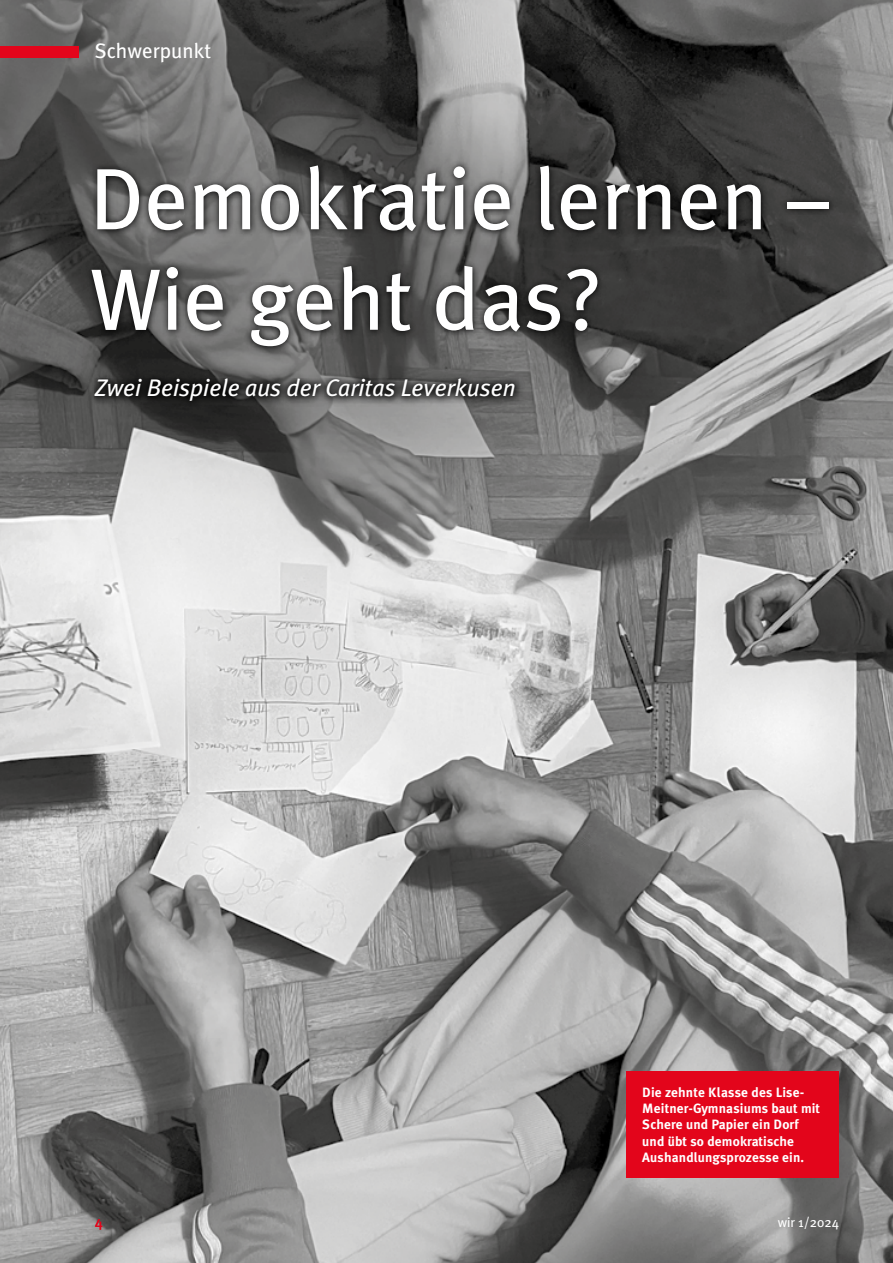
<style>
.page{position:relative;width:893px;height:1263px;background:#fff}
.page>*{position:absolute;margin:0;border:0;box-sizing:border-box;transform-origin:0 0}
.t1{font:87px/100.5px "Meta Plus";color:#fff}
.t2{font:italic 24px "Meta Plus";color:#fff}
.t3{font:21px "Meta Plus";color:#fff}
.t4{font:15px "Meta Plus";color:#e3051b}
.t5{font:700 13.5px/16.2px "Meta Plus";letter-spacing:.01em;color:#fff}
.t6{font:13.5px "Meta Plus";color:#fff}
</style>
<div class="page">
<img style="left:0;top:0;width:893px;height:1263px">
<div style="left:626px;top:1071px;width:213px;height:107px;background:#e3051b"></div>
<svg style="left:88px;top:371px;width:439px;height:41px;background:#585858"></svg>
<svg style="left:95px;top:378px;width:427px;height:30px;background:#3b3b3b"></svg>
<svg style="left:85px;top:159px;width:751px;height:195px;background:#474646"></svg>
<div style="left:0;top:47px;width:79px;height:11px;background:#e3051b"></div>
<h3 class="t3" style="left:95px;top:39px;width:118px">Schwerpunkt</h3>
<h1 class="t1" style="left:90px;top:148px;width:741px">Demokratie lernen –<br>Wie geht das?</h1>
<h2 class="t2" style="left:95px;top:374px;width:422px">Zwei Beispiele aus der Caritas Leverkusen</h2>
<p class="t5" style="left:642px;top:1084px;width:179px">Die zehnte Klasse des Lise-<br>Meitner-Gymnasiums baut mit<br>Schere und Papier ein Dorf und übt so demokratische<br>Aushandlungsprozesse ein.</p>
<p class="t4" style="left:95px;top:1213px;width:10px">4</p>
<p class="t6" style="left:778px;top:1214px;width:63px">wir 1/2024</p>
</div>
